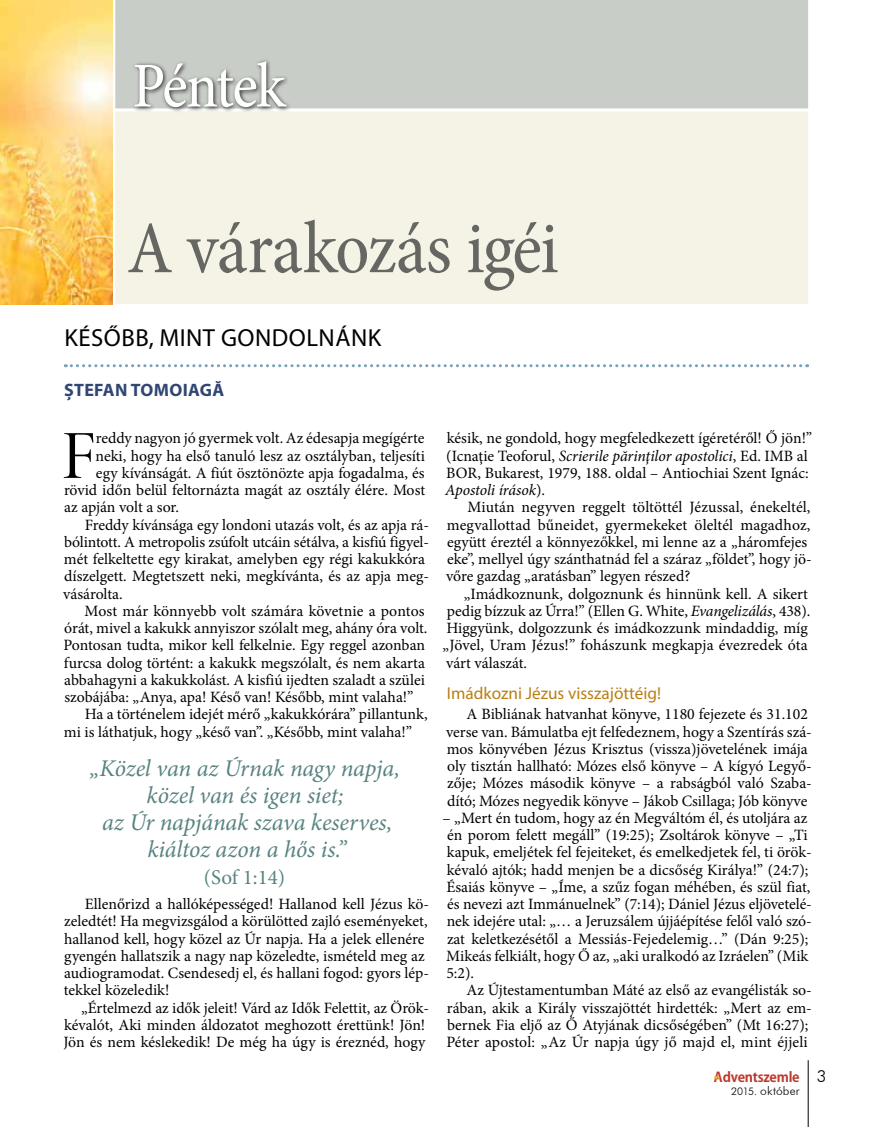
<style>
.page{position:relative;width:872px;height:1127px;background:#fff}
.page>*{position:absolute;margin:0;border:0;box-sizing:border-box;transform-origin:0 0}
.t1{font:condensed 75px "Minion Pro";letter-spacing:-.025em;color:#666763}
.t2{font:69px "Minion Pro Disp";color:#000}
.t3{font:condensed 64.5px "Minion Pro";letter-spacing:-.03em;color:#fff}
.t4{font:24.75px "Myriad Pro";letter-spacing:.02em;color:#000}
.t5{font:italic 24px/27px "Minion Pro";letter-spacing:-.005em;color:#588381;text-align:center}
.t6{font:21px "Minion Pro";color:#588381}
.t7{font:700 18px "Myriad Pro";letter-spacing:.02em;color:#314672}
.t8{font:17.25px "Myriad Pro";color:#b97f12}
.t9{font:300 16.5px "Futura BT";color:#000}
.t10{font:15.75px/17.2px "Minion Pro";color:#000}
.t11{font:700 13.5px "Koz Go Pr 6 N";letter-spacing:-.02em;color:#be3a2e}
.t12{font:300 12px "Futura BT";letter-spacing:.015em;color:#000}
.s1{font-style:italic}
.s2{font-size:10.5px}
</style>
<div class="page">
<svg style="left:65px;top:364px;width:742px;height:3px"></svg>
<div style="left:112px;top:0;width:696px;height:108px;background:#c9cdc7"></div>
<div style="left:112px;top:108px;width:699px;height:199px;background:#f4f3e6;border:3px solid #fff"></div>
<div style="left:132px;top:58px;width:160px;height:55px;background:#000;opacity:.75"></div>
<img style="left:0;top:0;width:112px;height:304px">
<hr style="left:808px;top:1060px;width:1px;height:67px;background:#000">
<svg style="left:714px;top:1075px;width:6px;height:4px"></svg>
<h3 class="t3" style="left:132px;top:44px;width:155px">Péntek</h3>
<h1 class="t1" style="left:127px;top:199px;width:433px">A várakozás igéi</h1>
<h3 class="t4" style="left:65px;top:322px;width:318px">KÉSŐBB, MINT GONDOLNÁNK</h3>
<p class="t7" style="left:64px;top:378px;width:162px">ȘTEFAN TOMOIAGĂ</p>
<h2 class="t2" style="left:61px;top:414px;width:36px">F</h2>
<p class="t10" style="left:96px;top:430px;width:330px">reddy nagyon jó gyermek volt. Az édesapja megígérte</p>
<p class="t10" style="left:96px;top:447px;width:331px">neki, hogy ha első tanuló lesz az osztályban, teljesíti</p>
<p class="t10" style="left:96px;top:464px;width:330px">egy kívánságát. A fiút ösztönözte apja fogadalma, és</p>
<p class="t10" style="left:64px;top:481px;width:363px">rövid időn belül feltornázta magát az osztály élére. Most</p>
<p class="t10" style="left:64px;top:499px;width:116px">az apján volt a sor.</p>
<p class="t10" style="left:85px;top:516px;width:341px">Freddy kívánsága egy londoni utazás volt, és az apja rá----</p>
<p class="t10" style="left:64px;top:533px;width:366px">bólintott. A metropolis zsúfolt utcáin sétálva, a kisfiú figyel-</p>
<p class="t10" style="left:64px;top:550px;width:362px">mét felkeltette egy kirakat, amelyben egy régi kakukkóra</p>
<p class="t10" style="left:64px;top:568px;width:366px">díszelgett. Megtetszett neki, megkívánta, és az apja meg-</p>
<p class="t10" style="left:63px;top:585px;width:61px">vásárolta.</p>
<p class="t10" style="left:85px;top:602px;width:341px">Most már könnyebb volt számára követnie a pontos</p>
<p class="t10" style="left:64px;top:619px;width:365px">órát, mivel a kakukk annyiszor szólalt meg, ahány óra volt.</p>
<p class="t10" style="left:64px;top:637px;width:363px">Pontosan tudta, mikor kell felkelnie. Egy reggel azonban</p>
<p class="t10" style="left:64px;top:654px;width:362px">furcsa dolog történt: a kakukk megszólalt, és nem akarta</p>
<p class="t10" style="left:64px;top:671px;width:362px">abbahagyni a kakukkolást. A kisfiú ijedten szaladt a szülei</p>
<p class="t10" style="left:64px;top:688px;width:350px">szobájába: „Anya, apa! Késő van! Később, mint valaha!”</p>
<p class="t10" style="left:85px;top:706px;width:344px">Ha a történelem idejét mérő „kakukkórára” pillantunk,</p>
<p class="t10" style="left:64px;top:723px;width:350px">mi is láthatjuk, hogy „késő van”. „Később, mint valaha!”</p>
<h3 class="t5" style="left:90px;top:755px;width:311px">„Közel van az Úrnak nagy napja, közel van és igen siet;<br>az Úr napjának szava keserves, kiáltoz azon a hős is.”</h3>
<h3 class="t6" style="left:204px;top:864px;width:83px">(Sof 1:14)</h3>
<p class="t10" style="left:64px;top:895px;width:367px;text-indent:21px">Ellenőrizd a hallóképességed! Hallanod kell Jézus kö&shy;zeledtét! Ha megvizsgálod a körülötted zajló eseményeket, hallanod kell, hogy közel az Úr napja. Ha a jelek ellenére gyengén hallatszik a nagy nap közeledte, ismételd meg az audiogramodat. Csendesedj el, és hallani fogod: gyors lép&shy;tekkel közeledik!</p>
<p class="t10" style="left:63px;top:999px;width:367px;text-indent:18px">„Értelmezd az idők jeleit! Várd az Idők Felettit, az Örök&shy;kévalót, Aki minden áldozatot meghozott érettünk! Jön!<br>Jön és nem késlekedik! De még ha úgy is éreznéd, hogy</p>
<p class="t10" style="left:445px;top:430px;width:368px">késik, ne gondold, hogy megfeledkezett ígéretéről! Ő jön!” (Icnaţie Teoforul, <span class="s1">Scrierile părinţilor apostolici</span>, Ed. IMB al BOR, Bukarest, 1979, 188. oldal – Antiochiai Szent Ignác:<br><span class="s1">Apostoli írások</span>).</p>
<p class="t10" style="left:446px;top:499px;width:367px;text-indent:21px">Miután negyven reggelt töltöttél Jézussal, énekeltél, megvallottad bűneidet, gyermekeket öleltél magadhoz, együtt éreztél a könnyezőkkel, mi lenne az a „háromfejes eke”, mellyel úgy szánthatnád fel a száraz „földet”, hogy jö&shy;vőre gazdag „aratásban” legyen részed?</p>
<p class="t10" style="left:442px;top:585px;width:369px;text-indent:21px">„Imádkoznunk, dolgoznunk és hinnünk kell. A sikert pedig bízzuk az Úrra!” (Ellen G. White, <span class="s1">Evangelizálás</span>, 438).<br>Higgyünk, dolgozzunk és imádkozzunk mindaddig, míg „Jövel, Uram Jézus!” fohászunk megkapja évezredek óta várt válaszát.</p>
<p class="t8" style="left:447px;top:683px;width:216px">Imádkozni Jézus visszajöttéig!</p>
<p class="t10" style="left:446px;top:706px;width:367px;text-indent:20px">A Bibliának hatvanhat könyve, 1180 fejezete és 31.102 verse van. Bámulatba ejt felfedeznem, hogy a Szentírás szá&shy;mos könyvében Jézus Krisztus (vissza)jövetelének imája oly tisztán hallható: Mózes első könyve – A kígyó Legyő&shy;zője; Mózes második könyve – a rabságból való Szaba&shy;dító; Mózes negyedik könyve – Jákob Csillaga; Jób könyve</p>
<p class="t10" style="left:442px;top:809px;width:371px">– „Mert én tudom, hogy az én Megváltóm él, és utoljára az én porom felett megáll” (19:25); Zsoltárok könyve – „Ti kapuk, emeljétek fel fejeiteket, és emelkedjetek fel, ti örök&shy;kévaló ajtók; hadd menjen be a dicsőség Királya!” (24:7); Ésaiás könyve – „Íme, a szűz fogan méhében, és szül fiat, és nevezi azt Immánuelnek” (7:14); Dániel Jézus eljövetelé&shy;nek idejére utal: „… a Jeruzsálem újjáépítése felől való szó&shy;zat keletkezésétől a Messiás-Fejedelemig…” (Dán 9:25); Mikeás felkiált, hogy Ő az, „aki uralkodó az Izráelen” (Mik 5:2).</p>
<p class="t10" style="left:446px;top:982px;width:367px;text-indent:20px">Az Újtestamentumban Máté az első az evangélisták so&shy;rában, akik a Király visszajöttét hirdették: „Mert az em&shy;bernek Fia eljő az Ő Atyjának dicsőségében” (Mt 16:27); Péter apostol: „Az Úr napja úgy jő majd el, mint éjjeli</p>
<p class="t11" style="left:714px;top:1069px;width:87px">Adventszemle</p>
<p class="t12" style="left:731px;top:1083px;width:70px"><span class="s2">2015.</span> október</p>
<p class="t9" style="left:816px;top:1066px;width:11px">3</p>
</div>
